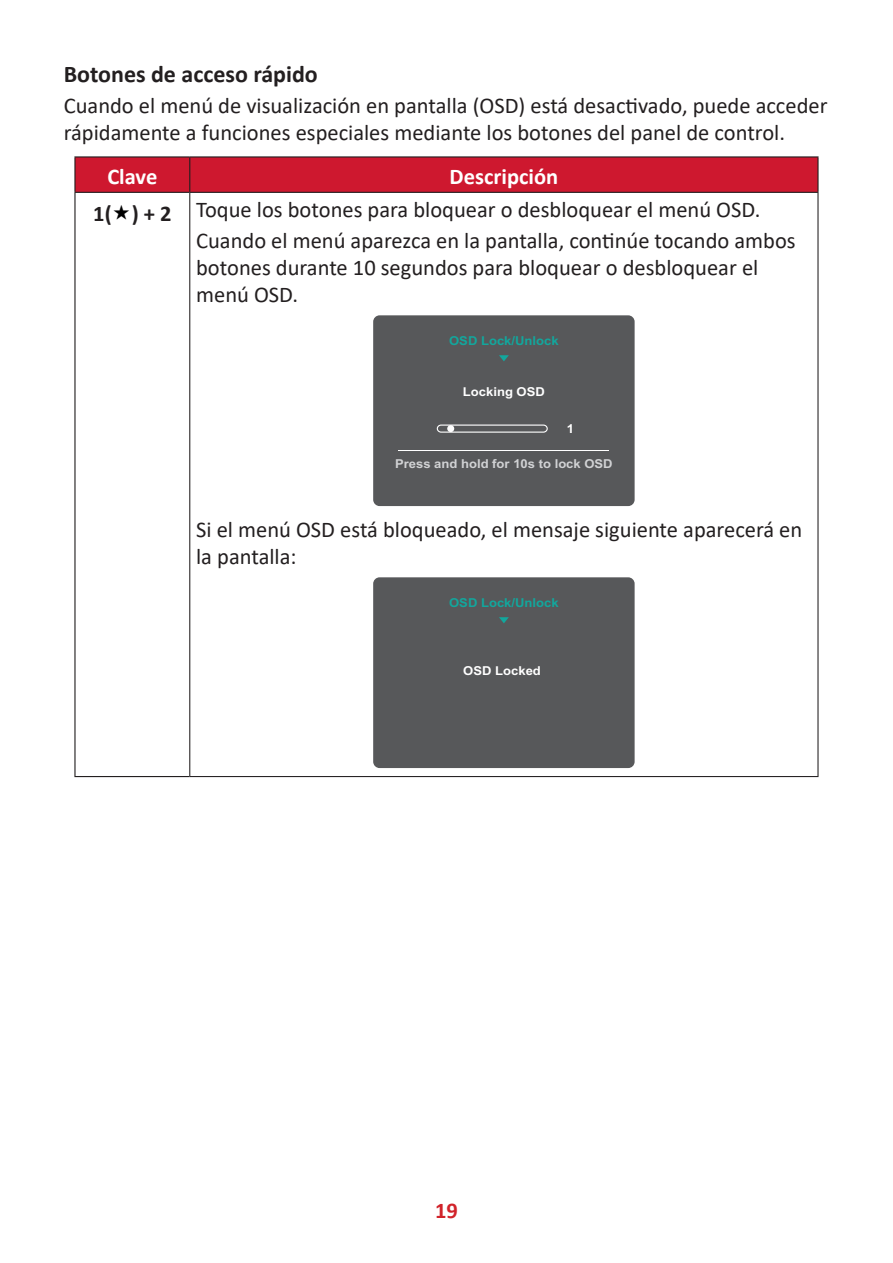
<style>
.page{position:relative;width:893px;height:1263px;background:#fff}
.page>*{position:absolute;margin:0;border:0;box-sizing:border-box;transform-origin:0 0}
.t1{font:700 24px "Calibri";color:#231f20}
.t2{font:22.5px/27px "Calibri";color:#231f20}
.t3{font:700 22.5px "Calibri";letter-spacing:-.005em;color:#fff}
.t4{font:700 22.5px "Calibri";color:#d1232a}
.t5{font:700 12.3px "Arial";color:#12a79d;scale:1.06 1}
.t6{font:700 12.3px "Arial";color:#d1d2d4;scale:1.06 1}
.t7{font:700 12.3px "Arial";color:#fff;scale:1.06 1}
.s1{font-weight:700;color:#fff}
.s2{font-weight:700}
</style>
<div class="page">
<div style="left:76px;top:158px;width:741px;height:34px;background:#ce182f"></div>
<hr style="left:189px;top:193px;width:1px;height:583px;background:#231f20">
<hr style="left:817px;top:193px;width:1px;height:583px;background:#231f20">
<hr style="left:189px;top:776px;width:629px;height:1px;background:#231f20">
<hr style="left:190px;top:156px;width:629px;height:2px;background:#231f20">
<hr style="left:817px;top:158px;width:2px;height:34px;background:#231f20">
<hr style="left:74px;top:192px;width:116px;height:1px;background:#231f20">
<hr style="left:190px;top:192px;width:629px;height:1px;background:#231f20">
<hr style="left:74px;top:193px;width:2px;height:583px;background:#231f20">
<hr style="left:74px;top:156px;width:116px;height:2px;background:#231f20">
<hr style="left:74px;top:158px;width:2px;height:34px;background:#231f20">
<hr style="left:189px;top:158px;width:1px;height:34px;background:#231f20">
<hr style="left:74px;top:776px;width:115px;height:1px;background:#231f20">
<div style="left:373px;top:315px;width:262px;height:191px;background:#57585a;border-radius:6px"></div>
<hr style="left:398px;top:450px;width:211px;height:1px;background:#fff">
<div style="left:437px;top:424px;width:111px;height:9px;border:1px solid #fff;border-radius:4px"></div>
<div style="left:447px;top:425px;width:7px;height:7px;background:#fff;border-radius:50%"></div>
<svg style="left:499px;top:355px;width:10px;height:6px"></svg>
<div style="left:373px;top:577px;width:262px;height:191px;background:#57585a;border-radius:6px"></div>
<svg style="left:499px;top:617px;width:10px;height:6px"></svg>
<p class="t1" style="left:64px;top:57px;width:256px">Botones de acceso rápido</p>
<p class="t2" style="left:64px;top:91px;width:765px">Cuando el menú de visualización en pantalla (OSD) está desactivado, puede acceder rápidamente a funciones especiales mediante los botones del panel de control.</p>
<p class="t3" style="left:107px;top:160px;width:51px">Clave</p>
<p class="t2" style="left:93px;top:159px;width:669px;line-height:33.3px;text-indent:356px"><span class="s1">Descripción<br></span><span class="s2">1( ) + 2</span> Toque los botones para bloquear o desbloquear el menú OSD.</p>
<p class="t2" style="left:196px;top:227px;width:601px">Cuando el menú aparezca en la pantalla, continúe tocando ambos botones durante 10 segundos para bloquear o desbloquear el menú OSD.</p>
<p class="t5" style="left:449px;top:332px;width:105px">OSD Lock/Unlock</p>
<p class="t7" style="left:463px;top:383px;width:79px">Locking OSD</p>
<p class="t7" style="left:567px;top:420px;width:8px">1</p>
<p class="t6" style="left:395px;top:455px;width:207px">Press and hold for 10s to lock OSD</p>
<p class="t2" style="left:196px;top:516px;width:608px">Si el menú OSD está bloqueado, el mensaje siguiente aparecerá en la pantalla:</p>
<p class="t5" style="left:449px;top:594px;width:105px">OSD Lock/Unlock</p>
<p class="t7" style="left:463px;top:662px;width:75px">OSD Locked</p>
<p class="t4" style="left:435px;top:1194px;width:24px">19</p>
</div>
